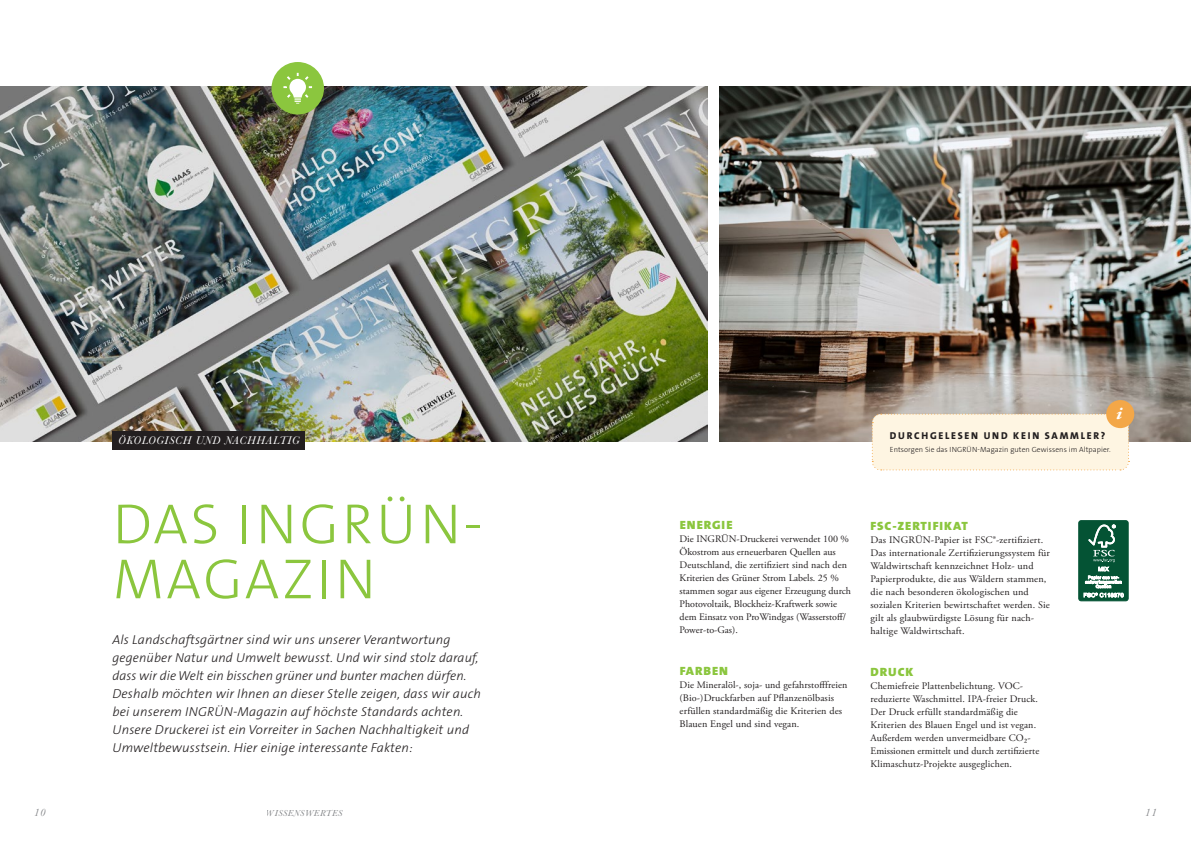
<style>
.page{position:relative;width:1191px;height:842px;background:#fff}
.page>*{position:absolute;margin:0;border:0;box-sizing:border-box;transform-origin:0 0}
._01_Headline{font:300 57px "The Sans B W3";letter-spacing:.055em;color:#8bc63e}
._03a_Fliesstext{font:italic 700 18px "Adobe Garamond Pro";color:#fff;scale:1.07 1}
._02_Introtext{font:italic 300 13px/18px "The Sans B W3";letter-spacing:.01em;color:#231f20}
._03a_Fliesstext-2{font:900 12px "The Sans B W9";letter-spacing:.07em;color:#8bc63e;scale:1.07 1}
._04a_Zwischenheadlin{font:900 12px "The Sans B W9";letter-spacing:.075em;color:#8bc63e;scale:1.07 1}
._04b_Zwischenheadlin{font:italic 11.5px "Baskerville";letter-spacing:.06em;color:#fff}
.t1{font:italic 11px "Baskerville";color:#808285}
._03a_Fliesstext-3{font:10px/13px "Adobe Garamond Pro";letter-spacing:.01em;color:#231f20}
.t2{font:800 10px "The Sans B W8";letter-spacing:.175em;color:#231f20}
.t3{font:italic 9px "Baskerville";letter-spacing:.06em;color:#808285}
.t4{font:300 7.5px "The Sans B W3";letter-spacing:.01em;color:#231f20}
</style>
<div class="page">
<img style="left:719px;top:87px;width:472px;height:355px">
<img style="left:0;top:87px;width:708px;height:355px">
<div style="left:871px;top:413px;width:258px;height:58px;background:#fef5e2"></div>
<div style="left:1106px;top:400px;width:28px;height:28px;background:#f3a748;border-radius:50%"></div>
<div style="left:1078px;top:521px;width:50px;height:80px;background:#045334;border-radius:2px"></div>
<div style="left:1078px;top:520px;width:50px;height:81px;border:1px solid #045334;border-radius:2px"></div>
<svg style="left:1083px;top:524px;width:40px;height:73px"></svg>
<div style="left:271px;top:62px;width:53px;height:53px;background:#8bc63e;border-radius:50%"></div>
<div style="left:112px;top:431px;width:193px;height:19px;background:#231f20"></div>
<svg style="left:284px;top:73px;width:28px;height:31px"></svg>
<p class="_04b_Zwischenheadlin" style="left:118px;top:433px;width:183px">ÖKOLOGISCH UND NACHHALTIG</p>
<p class="_01_Headline" style="left:113px;top:487px;width:371px">DAS INGRÜN-</p>
<p class="_01_Headline" style="left:113px;top:542px;width:264px">MAGAZIN</p>
<p class="_02_Introtext" style="left:112px;top:631px;width:370px">Als Landschaftsgärtner sind wir uns unserer Verantwortung gegenüber Natur und Umwelt bewusst. Und wir sind stolz darauf, dass wir die Welt ein bisschen grüner und bunter machen dürfen.<br>Deshalb möchten wir Ihnen an dieser Stelle zeigen, dass wir auch bei unserem INGRÜN-Magazin auf höchste Standards achten.<br>Unsere Druckerei ist ein Vorreiter in Sachen Nachhaltigkeit und Umweltbewusstsein. Hier einige interessante Fakten:</p>
<p class="_03a_Fliesstext" style="left:1116px;top:403px;width:7px">i</p>
<p class="t2" style="left:890px;top:429px;width:217px">DURCHGELESEN UND KEIN SAMMLER?</p>
<p class="t4" style="left:889px;top:444px;width:222px">Entsorgen Sie das INGRÜN-Magazin guten Gewissens im Altpapier.</p>
<p class="_04a_Zwischenheadlin" style="left:679px;top:517px;width:51px">ENERGIE</p>
<p class="_03a_Fliesstext-3" style="left:679px;top:533px;width:173px">Die INGRÜN-Druckerei verwendet 100 % Ökostrom aus erneuerbaren Quellen aus Deutschland, die zertifiziert sind nach den Kriterien des Grüner Strom Labels. 25 % stammen sogar aus eigener Erzeugung durch Photovoltaik, Blockheiz-Kraftwerk sowie dem Einsatz von ProWindgas (Wasserstoff/ Power-to-Gas).</p>
<p class="_03a_Fliesstext-2" style="left:679px;top:663px;width:47px">FARBEN</p>
<p class="_03a_Fliesstext-3" style="left:679px;top:679px;width:169px">Die Mineralöl-, soja- und gefahrstofffreien (Bio-)Druckfarben auf Pflanzenölbasis erfüllen standardmäßig die Kriterien des Blauen Engel und sind vegan.</p>
<p class="_03a_Fliesstext-2" style="left:870px;top:518px;width:92px">FSC-ZERTIFIKAT</p>
<p class="_03a_Fliesstext-3" style="left:870px;top:534px;width:181px">Das INGRÜN-Papier ist FSC®-zertifiziert.<br>Das internationale Zertifizierungssystem für Waldwirtschaft kennzeichnet Holz- und Papierprodukte, die aus Wäldern stammen, die nach besonderen ökologischen und sozialen Kriterien bewirtschaftet werden. Sie gilt als glaubwürdigste Lösung für nach&shy;haltige Waldwirtschaft.</p>
<p class="_03a_Fliesstext-2" style="left:870px;top:664px;width:41px">DRUCK</p>
<p class="_03a_Fliesstext-3" style="left:870px;top:680px;width:170px">Chemiefreie Plattenbelichtung. VOC&shy;reduzierte Waschmittel. IPA-freier Druck.<br>Der Druck erfüllt standardmäßig die Kriterien des Blauen Engel und ist vegan.<br>Außerdem werden unvermeidbare CO₂- Emissionen ermittelt und durch zertifizierte Klimaschutz-Projekte ausgeglichen.</p>
<p class="t1" style="left:34px;top:805px;width:13px">10</p>
<p class="t3" style="left:266px;top:807px;width:78px">WISSENSWERTES</p>
<p class="t1" style="left:1145px;top:805px;width:13px">11</p>
</div>
